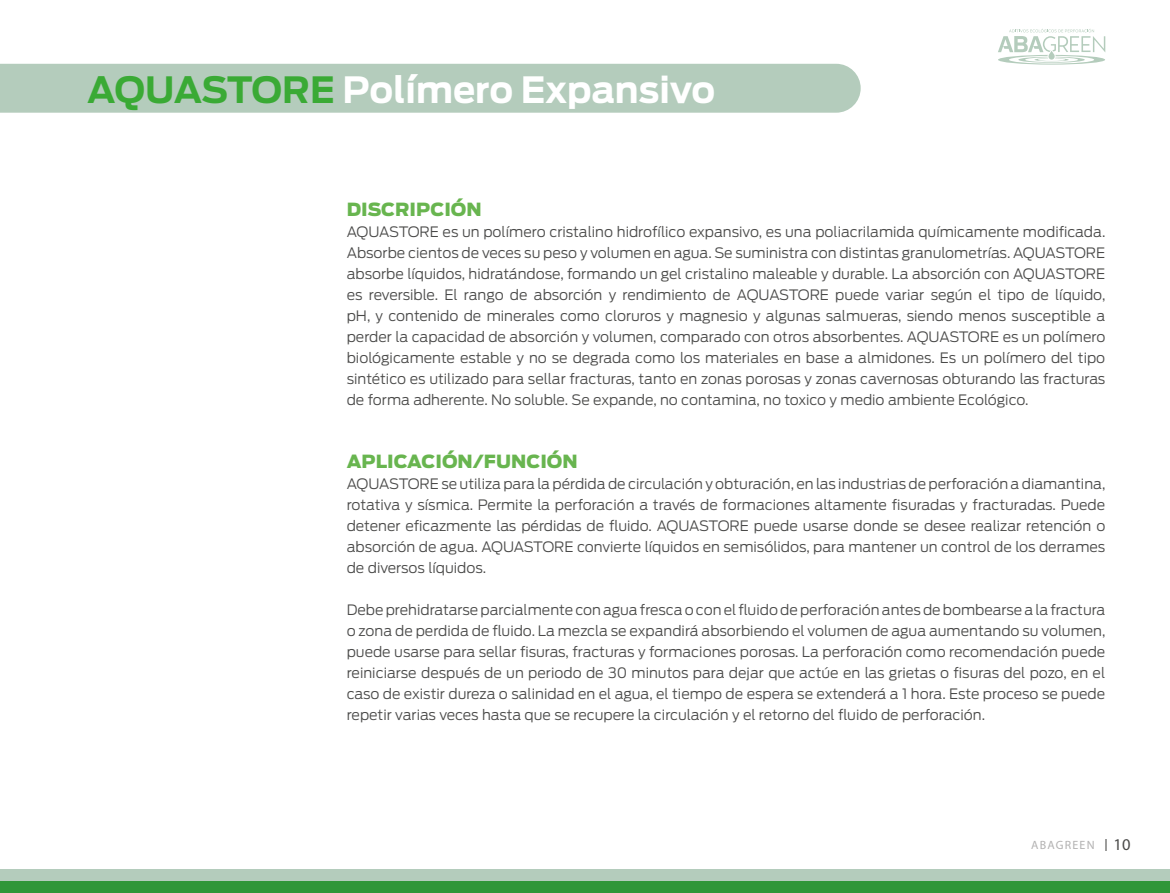
<style>
.page{position:relative;width:1170px;height:893px;background:#fff}
.page>*{position:absolute;margin:0;border:0;box-sizing:border-box;transform-origin:0 0}
.t1{font:700 36px "Antenna";color:#fff}
.t2{font:900 18px "Antenna";color:#68b54f}
.t3{font:300 14.25px/21px "Antenna";color:#4a4a49;text-align:justify}
.t4{font:12px "Myriad Pro";letter-spacing:.1em;color:#b3b2b2}
.s1{color:#3aaa35}
.s2{font-size:16.5px;color:#4a4a49}
</style>
<div class="page">
<div style="left:0;top:63px;width:860px;height:50px;background:#b4ccbc"></div>
<div style="left:0;top:870px;width:1169px;height:15px;background:#b4ccbc"></div>
<div style="left:0;top:882px;width:1169px;height:11px;background:#2f9638"></div>
<svg style="left:998px;top:29px;width:107px;height:36px"></svg>
<h1 class="t1" style="left:87px;top:69px;width:629px"><span class="s1">AQUASTORE</span> Polímero Expansivo</h1>
<p class="t2" style="left:347px;top:199px;width:136px">DISCRIPCIÓN</p>
<p class="t3" style="left:347px;top:222px;width:760px">AQUASTORE es un polímero cristalino hidrofílico expansivo, es una poliacrilamida químicamente modificada.<br>Absorbe cientos de veces su peso y volumen en agua. Se suministra con distintas granulometrías. AQUASTORE absorbe líquidos, hidratándose, formando un gel cristalino maleable y durable. La absorción con AQUASTORE es reversible. El rango de absorción y rendimiento de AQUASTORE puede variar según el tipo de líquido, pH, y contenido de minerales como cloruros y magnesio y algunas salmueras, siendo menos susceptible a perder la capacidad de absorción y volumen, comparado con otros absorbentes. AQUASTORE es un polímero biológicamente estable y no se degrada como los materiales en base a almidones. Es un polímero del tipo sintético es utilizado para sellar fracturas, tanto en zonas porosas y zonas cavernosas obturando las fracturas de forma adherente. No soluble. Se expande, no contamina, no toxico y medio ambiente Ecológico.</p>
<p class="t2" style="left:347px;top:451px;width:232px">APLICACIÓN/FUNCIÓN</p>
<p class="t3" style="left:347px;top:474px;width:760px">AQUASTORE se utiliza para la pérdida de circulación y obturación, en las industrias de perforación a diamantina, rotativa y sísmica. Permite la perforación a través de formaciones altamente fisuradas y fracturadas. Puede detener eficazmente las pérdidas de fluido. AQUASTORE puede usarse donde se desee realizar retención o absorción de agua. AQUASTORE convierte líquidos en semisólidos, para mantener un control de los derrames de diversos líquidos.</p>
<p class="t3" style="left:347px;top:600px;width:760px">Debe prehidratarse parcialmente con agua fresca o con el fluido de perforación antes de bombearse a la fractura o zona de perdida de fluido. La mezcla se expandirá absorbiendo el volumen de agua aumentando su volumen, puede usarse para sellar fisuras, fracturas y formaciones porosas. La perforación como recomendación puede reiniciarse después de un periodo de 30 minutos para dejar que actúe en las grietas o fisuras del pozo, en el caso de existir dureza o salinidad en el agua, el tiempo de espera se extenderá a 1 hora. Este proceso se puede repetir varias veces hasta que se recupere la circulación y el retorno del fluido de perforación.</p>
<p class="t4" style="left:1031px;top:837px;width:101px">ABAGREEN <span class="s2">10</span></p>
</div>
